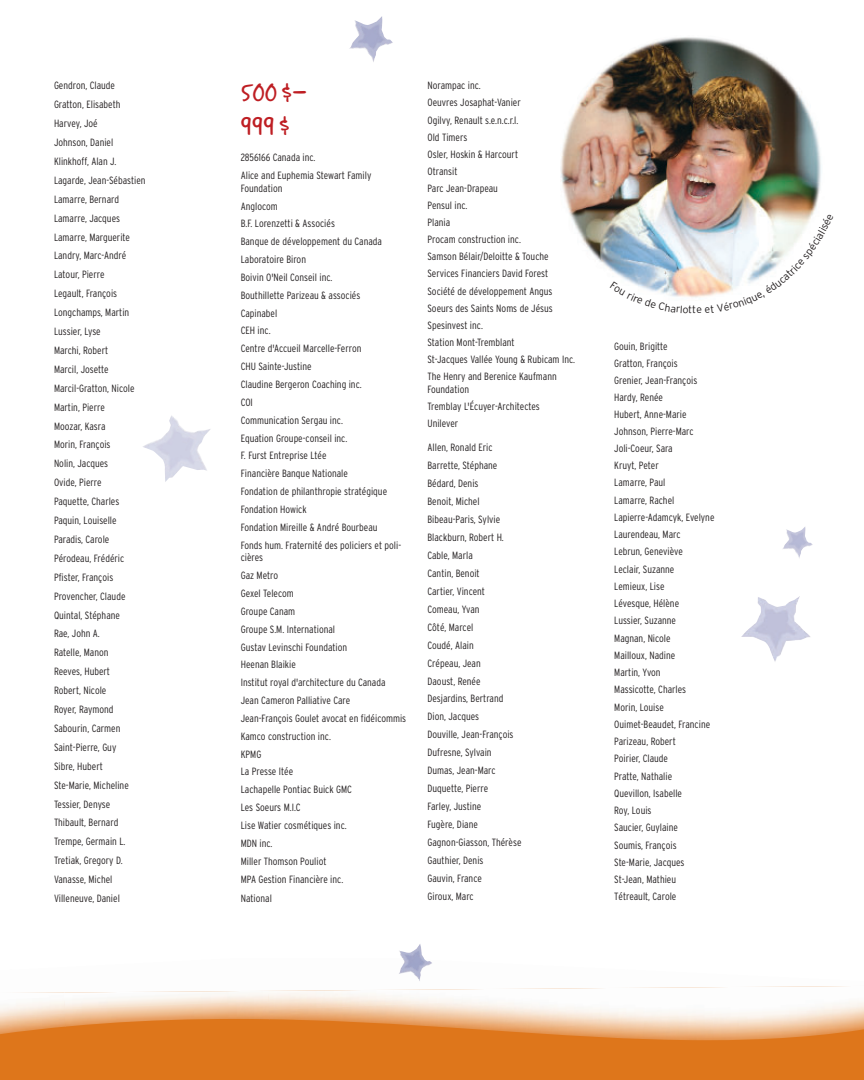
<style>
.page{position:relative;width:864px;height:1080px;background:#fff}
.page>*{position:absolute;margin:0;border:0;box-sizing:border-box;transform-origin:0 0}
.t1{font:36px/33px "Casino Hand";color:#be1e23}
.t2{font:300 condensed 10.5px/18.9px "Interstate";color:#231f20}
.t3{font:300 10.5px "Interstate";color:#231f20}
</style>
<div class="page">
<div style="left:0;top:1015px;width:864px;height:65px;background:#de761b"></div>
<img style="left:626px;top:986px;width:238px;height:33px">
<img style="left:0;top:1005px;width:15px;height:14px">
<img style="left:267px;top:1019px;width:597px;height:21px">
<img style="left:0;top:1019px;width:68px;height:21px">
<img style="left:63px;top:1019px;width:207px;height:11px">
<img style="left:143px;top:415px;width:68px;height:67px">
<img style="left:399px;top:944px;width:34px;height:37px">
<img style="left:741px;top:596px;width:70px;height:66px">
<img style="left:783px;top:527px;width:30px;height:31px">
<img style="left:349px;top:16px;width:44px;height:46px">
<img style="left:560px;top:37px;width:261px;height:232px">
<svg style="left:610px;top:214px;width:211px;height:84px"></svg>
<p class="t2" style="left:54px;top:76px;width:93px">Gendron, Claude<br>Gratton, Elisabeth<br>Harvey, Joé<br>Johnson, Daniel<br>Klinkhoff, Alan J.<br>Lagarde, Jean-Sébastien<br>Lamarre, Bernard<br>Lamarre, Jacques<br>Lamarre, Marguerite<br>Landry, Marc-André<br>Latour, Pierre<br>Legault, François<br>Longchamps, Martin<br>Lussier, Lyse<br>Marchi, Robert<br>Marcil, Josette<br>Marcil-Gratton, Nicole<br>Martin, Pierre<br>Moozar, Kasra<br>Morin, François<br>Nolin, Jacques<br>Ovide, Pierre<br>Paquette, Charles<br>Paquin, Louiselle<br>Paradis, Carole<br>Pérodeau, Frédéric<br>Pfister, François<br>Provencher, Claude<br>Quintal, Stéphane<br>Rae, John A.<br>Ratelle, Manon<br>Reeves, Hubert<br>Robert, Nicole<br>Royer, Raymond<br>Sabourin, Carmen<br>Saint-Pierre, Guy<br>Sibre, Hubert<br>Ste-Marie, Micheline<br>Tessier, Denyse<br>Thibault, Bernard<br>Trempe, Germain L.<br>Tretiak, Gregory D.<br>Vanasse, Michel<br>Villeneuve, Daniel</p>
<h1 class="t1" style="left:241px;top:72px;width:68px">500$–<br>999$</h1>
<p class="t2" style="left:241px;top:149px;width:132px;line-height:17.9px">2856166 Canada inc.<br>Alice and Euphemia Stewart Family</p>
<p class="t2" style="left:241px;top:179px;width:162px;line-height:17.9px">Foundation<br>Anglocom<br>B.F. Lorenzetti &amp; Associés<br>Banque de développement du Canada<br>Laboratoire Biron<br>Boivin O'Neil Conseil inc.<br>Bouthillette Parizeau &amp; associés<br>Capinabel<br>CEH inc.<br>Centre d'Accueil Marcelle-Ferron<br>CHU Sainte-Justine<br>Claudine Bergeron Coaching inc.<br>COI<br>Communication Sergau inc.<br>Equation Groupe-conseil inc.<br>F. Furst Entreprise Ltée<br>Financière Banque Nationale<br>Fondation de philanthropie stratégique<br>Fondation Howick<br>Fondation Mireille &amp; André Bourbeau<br>Fonds hum. Fraternité des policiers et poli-</p>
<p class="t2" style="left:241px;top:549px;width:167px;line-height:17.9px">cières<br>Gaz Metro<br>Gexel Telecom<br>Groupe Canam<br>Groupe S.M. International<br>Gustav Levinschi Foundation<br>Heenan Blaikie<br>Institut royal d'architecture du Canada<br>Jean Cameron Palliative Care<br>Jean-François Goulet avocat en fidéicommis<br>Kamco construction inc.<br>KPMG<br>La Presse ltée<br>Lachapelle Pontiac Buick GMC<br>Les Soeurs M.I.C<br>Lise Watier cosmétiques inc.<br>MDN inc.<br>Miller Thomson Pouliot<br>MPA Gestion Financière inc.<br>National</p>
<p class="t2" style="left:428px;top:77px;width:149px;line-height:17.1px">Norampac inc.<br>Oeuvres Josaphat-Vanier<br>Ogilvy, Renault s.e.n.c.r.l.<br>Old Timers<br>Osler, Hoskin &amp; Harcourt<br>Otransit<br>Parc Jean-Drapeau<br>Pensul inc.<br>Plania<br>Procam construction inc.<br>Samson Bélair/Deloitte &amp; Touche<br>Services Financiers David Forest<br>Société de développement Angus<br>Soeurs des Saints Noms de Jésus<br>Spesinvest inc.<br>Station Mont-Tremblant<br>St-Jacques Vallée Young &amp; Rubicam Inc.<br>The Henry and Berenice Kaufmann</p>
<p class="t2" style="left:428px;top:381px;width:114px;line-height:17.1px">Foundation<br>Tremblay L'Écuyer-Architectes<br>Unilever</p>
<p class="t2" style="left:428px;top:439px;width:95px;line-height:18px">Allen, Ronald Eric<br>Barrette, Stéphane<br>Bédard, Denis<br>Benoit, Michel<br>Bibeau-Paris, Sylvie<br>Blackburn, Robert H.<br>Cable, Marla<br>Cantin, Benoit<br>Cartier, Vincent<br>Comeau, Yvan<br>Côté, Marcel<br>Coudé, Alain<br>Crépeau, Jean<br>Daoust, Renée<br>Desjardins, Bertrand<br>Dion, Jacques<br>Douville, Jean-François<br>Dufresne, Sylvain<br>Dumas, Jean-Marc<br>Duquette, Pierre<br>Farley, Justine<br>Fugère, Diane<br>Gagnon-Giasson, Thérèse<br>Gauthier, Denis<br>Gauvin, France<br>Giroux, Marc</p>
<p class="t3" style="left:692px;top:304px;width:5px">t</p>
<p class="t2" style="left:614px;top:337px;width:102px;line-height:17.2px">Gouin, Brigitte<br>Gratton, François<br>Grenier, Jean-François<br>Hardy, Renée<br>Hubert, Anne-Marie<br>Johnson, Pierre-Marc<br>Joli-Coeur, Sara<br>Kruyt, Peter<br>Lamarre, Paul<br>Lamarre, Rachel<br>Lapierre-Adamcyk, Evelyne<br>Laurendeau, Marc<br>Lebrun, Geneviève<br>Leclair, Suzanne<br>Lemieux, Lise<br>Lévesque, Hélène<br>Lussier, Suzanne<br>Magnan, Nicole<br>Mailloux, Nadine<br>Martin, Yvon<br>Massicotte, Charles<br>Morin, Louise<br>Ouimet-Beaudet, Francine<br>Parizeau, Robert<br>Poirier, Claude<br>Pratte, Nathalie<br>Quevillon, Isabelle<br>Roy, Louis<br>Saucier, Guylaine<br>Soumis, François<br>Ste-Marie, Jacques<br>St-Jean, Mathieu<br>Tétreault, Carole</p>
</div>
